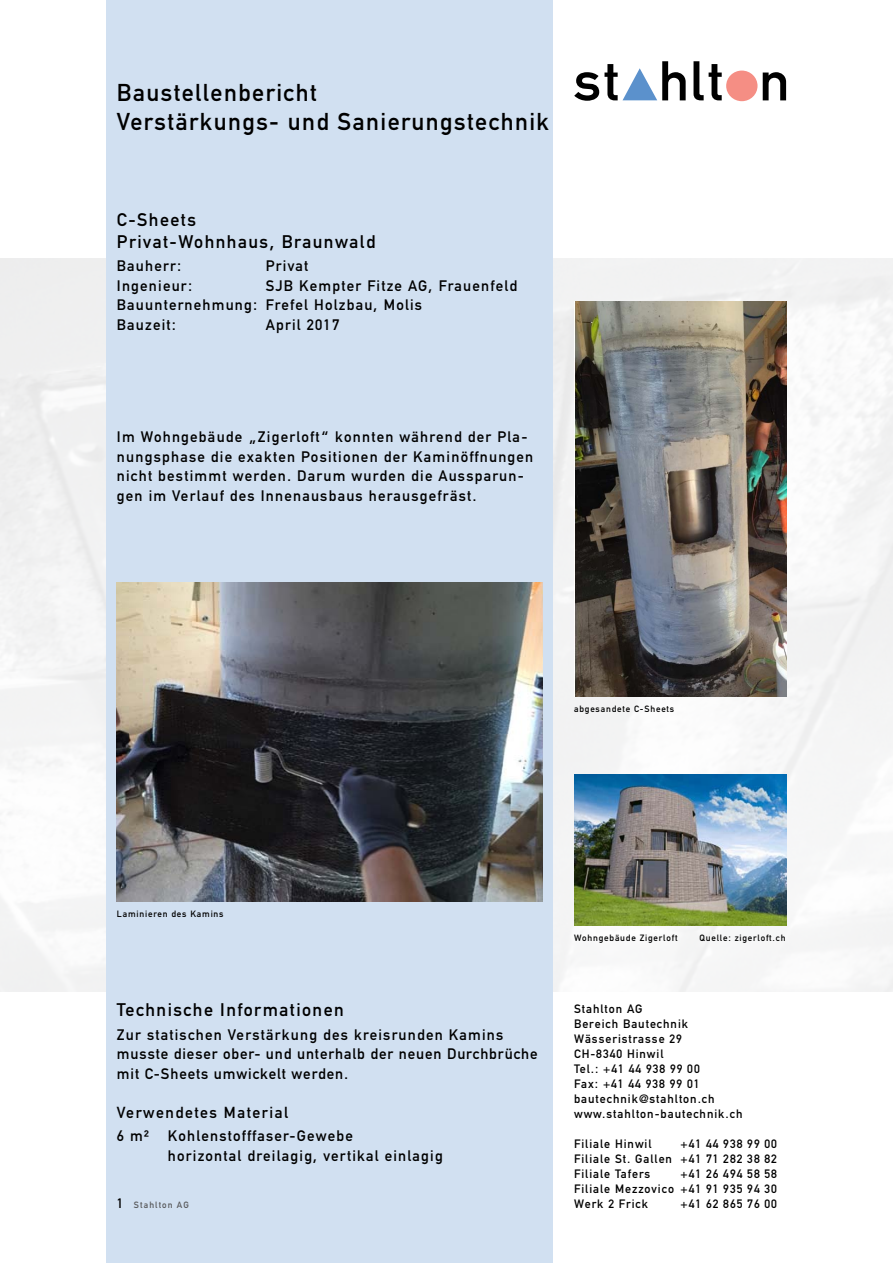
<style>
.page{position:relative;width:893px;height:1263px;background:#fff}
.page>*{position:absolute;margin:0;border:0;box-sizing:border-box;transform-origin:0 0}
.t1{font:24px/28.8px "Stahlton DIN";letter-spacing:.06em;color:#000}
.t2{font:18px/21.6px "Stahlton DIN";letter-spacing:.08em;color:#000}
.t3{font:15.75px "Stahlton DIN";letter-spacing:.095em;color:#000}
.t4{font:15px/19.5px "Stahlton DIN";letter-spacing:.08em;color:#000}
.t5{font:15px/19.5px "Stahlton DIN";letter-spacing:.06em;color:#000}
.t6{font:12px/15px "Stahlton DIN";letter-spacing:.08em;color:#000;text-align:justify}
.t7{font:9px "Stahlton DIN";letter-spacing:.09em;color:#000}
.t8{font:9px "Stahlton DIN";letter-spacing:.12em;color:#58595b}
.s1{font-size:13.5px;color:#000}
</style>
<div class="page">
<div style="left:0;top:258px;width:893px;height:734px;background:#f5f5f5"></div>
<div style="left:106px;top:0;width:447px;height:1263px;background:#d1e0f1"></div>
<svg style="left:693px;top:61px;width:29px;height:39px"></svg>
<svg style="left:763px;top:72px;width:23px;height:28px"></svg>
<div style="left:726px;top:71px;width:31px;height:30px;background:#f58e84;border-radius:50%"></div>
<svg style="left:574px;top:61px;width:112px;height:40px"></svg>
<img style="left:117px;top:583px;width:425px;height:319px">
<img style="left:574px;top:301px;width:213px;height:395px">
<img style="left:574px;top:775px;width:213px;height:151px">
<h1 class="t1" style="left:117px;top:78px;width:434px">Baustellenbericht<br>Verstärkungs- und Sanierungstechnik</h1>
<p class="t2" style="left:117px;top:209px;width:260px">C-Sheets<br>Privat-Wohnhaus, Braunwald</p>
<p class="t4" style="left:117px;top:257px;width:66px">Bauherr:</p>
<p class="t4" style="left:266px;top:257px;width:44px">Privat</p>
<p class="t4" style="left:117px;top:276px;width:77px">Ingenieur:</p>
<p class="t4" style="left:117px;top:276px;width:402px;text-indent:149px">SJB Kempter Fitze AG, Frauenfeld<br>Bauunternehmung: Frefel Holzbau, Molis<br>Bauzeit:</p>
<p class="t4" style="left:266px;top:315px;width:75px">April 2017</p>
<p class="t4" style="left:117px;top:427px;width:418px">Im Wohngebäude „Zigerloft“ konnten während der Pla&shy;nungsphase die exakten Positionen der Kaminöffnungen nicht bestimmt werden. Darum wurden die Aussparun&shy;gen im Verlauf des Innenausbaus herausgefräst.</p>
<p class="t7" style="left:574px;top:703px;width:102px">abgesandete C-Sheets</p>
<p class="t7" style="left:117px;top:908px;width:108px">Laminieren des Kamins</p>
<p class="t2" style="left:117px;top:999px;width:228px">Technische Informationen</p>
<p class="t5" style="left:117px;top:1025px;width:422px">Zur statischen Verstärkung des kreisrunden Kamins musste dieser ober- und unterhalb der neuen Durchbrüche mit C-Sheets umwickelt werden.</p>
<p class="t3" style="left:117px;top:1103px;width:173px">Verwendetes Material</p>
<p class="t4" style="left:117px;top:1126px;width:33px">6 m²</p>
<p class="t4" style="left:168px;top:1126px;width:276px">Kohlenstofffaser-Gewebe<br>horizontal dreilagig, vertikal einlagig</p>
<p class="t8" style="left:117px;top:1199px;width:73px"><span class="s1">1</span> Stahlton AG</p>
<p class="t7" style="left:574px;top:932px;width:105px">Wohngebäude Zigerloft</p>
<p class="t7" style="left:700px;top:932px;width:88px">Quelle: zigerloft.ch</p>
<p class="t6" style="left:574px;top:1001px;width:170px;text-align:left">Stahlton AG<br>Bereich Bautechnik<br>Wässeristrasse 29<br>CH-8340 Hinwil<br>Tel.: +41 44 938 99 00<br>Fax: +41 44 938 99 01 bautechnik@stahlton.ch www.stahlton-bautechnik.ch</p>
<p class="t6" style="left:574px;top:1136px;width:79px">Filiale Hinwil</p>
<p class="t6" style="left:574px;top:1136px;width:204px;text-indent:106px">+41 44 938 99 00<br>Filiale St. Gallen +41 71 282 38 82<br>Filiale Tafers</p>
<p class="t6" style="left:574px;top:1166px;width:204px;text-indent:106px">+41 26 494 58 58<br>Filiale Mezzovico +41 91 935 94 30<br>Werk 2 Frick</p>
<p class="t6" style="left:681px;top:1196px;width:98px">+41 62 865 76 00</p>
</div>
